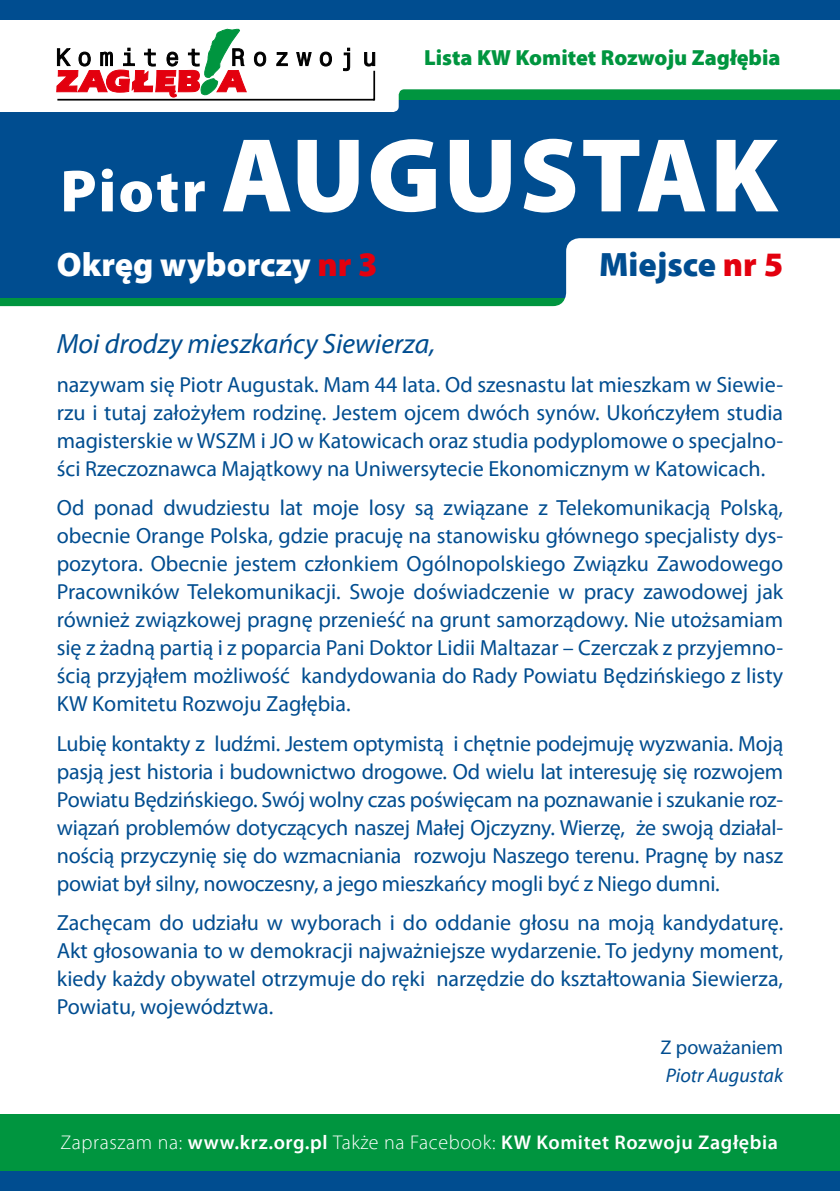
<style>
.page{position:relative;width:840px;height:1191px;background:#fff}
.page>*{position:absolute;margin:0;border:0;box-sizing:border-box;transform-origin:0 0}
.t1{font:900 106px "Myriad Pro";letter-spacing:.02em;color:#fff}
.t2{font:900 60px "Myriad Pro";letter-spacing:.04em;color:#fff}
.t3{font:900 34px "Myriad Pro";color:#fff}
.t4{font:900 34px "Myriad Pro";color:#004d90}
.t5{font:italic 28px "Myriad Pro";color:#004d90}
.t6{font:22px/28px "Myriad Pro";color:#004d90;text-align:justify}
.t7{font:900 22px "Myriad Pro";color:#00953f}
.t8{font:600 20px "Myriad Pro";letter-spacing:.03em;color:#fff}
.t9{font:italic 20px "Myriad Pro";color:#004d90}
.t10{font:20px "Myriad Pro";color:#004d90}
.s1{color:#e3000e}
.s2{font-weight:300}
</style>
<div class="page">
<div style="left:0;top:60px;width:839px;height:238px;background:#004d90"></div>
<svg style="left:0;top:238px;width:839px;height:69px"></svg>
<div style="left:0;top:1114px;width:839px;height:77px;background:#00953f"></div>
<div style="left:0;top:1171px;width:839px;height:20px;background:#004d90"></div>
<svg style="left:0;top:28px;width:839px;height:84px;fill:#fff"></svg>
<div style="left:0;top:0;width:839px;height:20px;background:#004d90"></div>
<svg style="left:56px;top:29px;width:318px;height:69px"></svg>
<hr style="left:373px;top:71px;width:2px;height:29px;background:#000">
<hr style="left:57px;top:99px;width:317px;height:2px;background:#000">
<p class="t7" style="left:424px;top:43px;width:358px">Lista KW Komitet Rozwoju Zagłębia</p>
<h2 class="t2" style="left:60px;top:151px;width:147px">Piotr</h2>
<h1 class="t1" style="left:221px;top:105px;width:558px">AUGUSTAK</h1>
<h3 class="t3" style="left:57px;top:242px;width:322px">Okręg wyborczy <span class="s1">nr 3</span></h3>
<h3 class="t4" style="left:598px;top:242px;width:185px">Miejsce <span class="s1">nr 5</span></h3>
<p class="t5" style="left:57px;top:326px;width:380px">Moi drodzy mieszkańcy Siewierza,</p>
<p class="t6" style="left:57px;top:370px;width:727px">nazywam się Piotr Augustak. Mam 44 lata. Od szesnastu lat mieszkam w Siewie&shy;rzu i tutaj założyłem rodzinę. Jestem ojcem dwóch synów. Ukończyłem studia magisterskie w WSZM i JO w Katowicach oraz studia podyplomowe o specjalno&shy;ści Rzeczoznawca Majątkowy na Uniwersytecie Ekonomicznym w Katowicach.</p>
<p class="t6" style="left:57px;top:493px;width:727px">Od ponad dwudziestu lat moje losy są związane z Telekomunikacją Polską, obecnie Orange Polska, gdzie pracuję na stanowisku głównego specjalisty dys&shy;pozytora. Obecnie jestem członkiem Ogólnopolskiego Związku Zawodowego Pracowników Telekomunikacji. Swoje doświadczenie w pracy zawodowej jak również związkowej pragnę przenieść na grunt samorządowy. Nie utożsamiam się z żadną partią i z poparcia Pani Doktor Lidii Maltazar – Czerczak z przyjemno&shy;ścią przyjąłem możliwość kandydowania do Rady Powiatu Będzińskiego z listy KW Komitetu Rozwoju Zagłębia.</p>
<p class="t6" style="left:57px;top:729px;width:727px">Lubię kontakty z ludźmi. Jestem optymistą i chętnie podejmuję wyzwania. Moją pasją jest historia i budownictwo drogowe. Od wielu lat interesuję się rozwojem Powiatu Będzińskiego. Swój wolny czas poświęcam na poznawanie i szukanie roz&shy;wiązań problemów dotyczących naszej Małej Ojczyzny. Wierzę, że swoją działal&shy;nością przyczynię się do wzmacniania rozwoju Naszego terenu. Pragnę by nasz powiat był silny, nowoczesny, a jego mieszkańcy mogli być z Niego dumni.</p>
<p class="t6" style="left:57px;top:908px;width:727px">Zachęcam do udziału w wyborach i do oddanie głosu na moją kandydaturę.<br>Akt głosowania to w demokracji najważniejsze wydarzenie. To jedyny moment, kiedy każdy obywatel otrzymuje do ręki narzędzie do kształtowania Siewierza, Powiatu, województwa.</p>
<p class="t10" style="left:660px;top:1034px;width:124px">Z poważaniem</p>
<p class="t9" style="left:665px;top:1062px;width:119px">Piotr Augustak</p>
<p class="t8" style="left:60px;top:1129px;width:718px"><span class="s2">Zapraszam na:</span> www.krz.org.pl <span class="s2">Także na Facebook:</span> KW Komitet Rozwoju Zagłębia</p>
</div>
